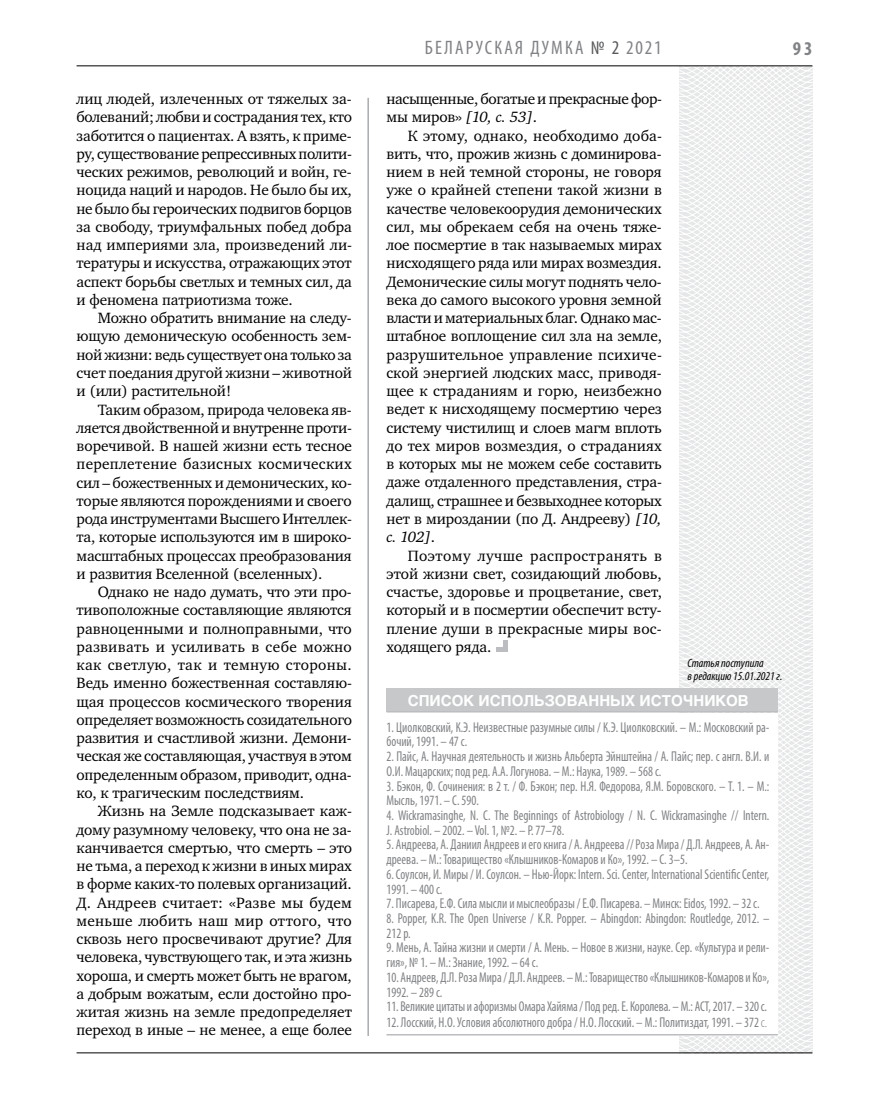
<style>
.page{position:relative;width:872px;height:1106px;background:#fff}
.page>*{position:absolute;margin:0;border:0;box-sizing:border-box;transform-origin:0 0}
.t1{font:condensed 19.5px "Myriad Pro";letter-spacing:.11em;color:#808285}
.t2{font:700 condensed 19.5px "Myriad Pro";color:#808285}
.t3{font:15.3px/18.3px "Charter C";letter-spacing:-.01em;color:#000;text-align:justify}
.t4{font:700 15px "Helios";color:#fff}
.t5{font:condensed 14.25px/14.7px "Myriad Pro";color:#808285;scale:.9 1}
.t6{font:italic condensed 12px/13.5px "Myriad Pro";color:#000}
.s1{color:#58595b}
.s2{font-style:italic}
.s3{font-weight:300}
</style>
<div class="page">
<hr style="left:368px;top:98px;width:1px;height:938px;background:#808285">
<svg style="left:621px;top:65px;width:192px;height:989px"></svg>
<hr style="left:77px;top:65px;width:735px;height:1px;background:#000">
<hr style="left:77px;top:1052px;width:735px;height:1px;background:#000">
<div style="left:386px;top:688px;width:392px;height:23px;background:#c6c8ca"></div>
<div style="left:386px;top:712px;width:392px;height:323px;background:#fff"></div>
<hr style="left:386px;top:711px;width:392px;height:1px;background:#bcbdc0">
<hr style="left:386px;top:1034px;width:392px;height:1px;background:#bcbdc0">
<div style="left:503px;top:640px;width:5px;height:12px;background:#bcbdc0"></div>
<div style="left:496px;top:647px;width:12px;height:5px;background:#bcbdc0"></div>
<p class="t3" style="left:77px;top:90px;width:277px">лиц людей, излеченных от тяжелых за&shy;болеваний; любви и сострадания тех, кто заботится о пациентах. А взять, к приме&shy;ру, существование репрессивных полити&shy;ческих режимов, революций и войн, ге&shy;ноцида наций и народов. Не было бы их, не было бы героических подвигов борцов за свободу, триумфальных побед добра над империями зла, произведений ли&shy;тературы и искусства, отражающих этот аспект борьбы светлых и темных сил, да и феномена патриотизма тоже.</p>
<p class="t3" style="left:77px;top:309px;width:277px;text-indent:21px">Можно обратить внимание на следу&shy;ющую демоническую особенность зем&shy;ной жизни: ведь существует она только за счет поедания другой жизни – животной и (или) растительной!</p>
<p class="t3" style="left:77px;top:400px;width:277px;text-indent:21px">Таким образом, природа человека яв&shy;ляется двойственной и внутренне проти&shy;воречивой. В нашей жизни есть тесное переплетение базисных космических сил – божественных и демонических, ко&shy;торые являются порождениями и своего рода инструментами Высшего Интеллек&shy;та, которые используются им в широко&shy;масштабных процессах преобразования и развития Вселенной (вселенных).</p>
<p class="t3" style="left:77px;top:583px;width:277px;text-indent:21px">Однако не надо думать, что эти про&shy;тивоположные составляющие являются равноценными и полноправными, что развивать и усиливать в себе можно как светлую, так и темную стороны.<br>Ведь именно божественная составляю&shy;щая процессов космического творения определяет возможность созидательного развития и счастливой жизни. Демони&shy;ческая же составляющая, участвуя в этом определенным образом, приводит, одна&shy;ко, к трагическим последствиям.</p>
<p class="t3" style="left:77px;top:802px;width:277px;text-indent:21px">Жизнь на Земле подсказывает каж&shy;дому разумному человеку, что она не за&shy;канчивается смертью, что смерть – это не тьма, а переход к жизни в иных мирах в форме каких-то полевых организаций.<br>Д. Андреев считает: «Разве мы будем меньше любить наш мир оттого, что сквозь него просвечивают другие? Для человека, чувствующего так, и эта жизнь хороша, и смерть может быть не врагом, а добрым вожатым, если достойно про&shy;житая жизнь на земле предопределяет переход в иные – не менее, а еще более</p>
<p class="t1" style="left:425px;top:36px;width:238px">БЕЛ АРУСКАЯ ДУМКА <span class="s1">№ 2</span> 2021</p>
<p class="t2" style="left:793px;top:37px;width:21px">93</p>
<p class="t3" style="left:386px;top:90px;width:277px">насыщенные, богатые и прекрасные фор&shy;мы миров» <span class="s2">[10, с. 53]</span>.</p>
<p class="t3" style="left:386px;top:126px;width:277px;text-indent:21px">К этому, однако, необходимо доба&shy;вить, что, прожив жизнь с доминирова&shy;нием в ней темной стороны, не говоря уже о крайней степени такой жизни в качестве человекоорудия демонических сил, мы обрекаем себя на очень тяже&shy;лое посмертие в так называемых мирах нисходящего ряда или мирах возмездия.<br>Демонические силы могут поднять чело&shy;века до самого высокого уровня земной власти и материальных благ. Однако мас&shy;штабное воплощение сил зла на земле, разрушительное управление психиче&shy;ской энергией людских масс, приводя&shy;щее к страданиям и горю, неизбежно ведет к нисходящему посмертию через систему чистилищ и слоев магм вплоть до тех миров возмездия, о страданиях в которых мы не можем себе составить даже отдаленного представления, стра&shy;далищ, страшнее и безвыходнее которых нет в мироздании (по Д. Андрееву) <span class="s2">[10, с. 102]</span>.</p>
<p class="t3" style="left:386px;top:546px;width:277px;text-indent:21px">Поэтому лучше распространять в этой жизни свет, созидающий любовь, счастье, здоровье и процветание, свет, который и в посмертии обеспечит всту&shy;пление души в прекрасные миры вос&shy;ходящего ряда.</p>
<p class="t4" style="left:408px;top:692px;width:341px">СПИСОК ИСПОЛЬЗОВАННЫХ ИСТОЧНИКОВ</p>
<p class="t5" style="left:386px;top:719px;width:427px">1. Циолковский, К.Э. Неизвестные разумные силы / К.Э. Циолковский. – М.: Московский ра&shy;бочий, 1991. – 47 с.</p>
<p class="t5" style="left:386px;top:749px;width:427px">2. Пайс, А. Научная деятельность и жизнь Альберта Эйнштейна / А. Пайс; пер. с англ. В.И. и<br>О.И. Мацарских; под ред. А.А. Логунова. – М.: Наука, 1989. – 568 с.</p>
<p class="t5" style="left:386px;top:778px;width:427px">3. Бэкон, Ф. Сочинения: в 2 т. / Ф. Бэкон; пер. Н.Я. Федорова, Я.М. Боровского. – Т. 1. – М.:<br>Мысль, 1971. – С. 590.</p>
<p class="t5" style="left:386px;top:807px;width:427px">4. Wickramasinghe, N. C. The Beginnings of Astrobiology / N. C. Wickramasinghe // Intern.<br>J. Astrobiol. – 2002. – Vol. 1, №2. – Р. 77–78.</p>
<p class="t5" style="left:386px;top:837px;width:427px">5. Андреева, А. Даниил Андреев и его книга / А. Андреева // Роза Мира / Д.Л. Андреев, А. Ан&shy;дреева. – М.: Товарищество «Клышников-Комаров и Кo», 1992. – С. 3–5.</p>
<p class="t5" style="left:386px;top:866px;width:427px">6. Соулсон, И. Миры / И. Соулсон. – Нью-Йорк: Intern. Sci. Center, International Scientific Center,<br>1991. – 400 с.</p>
<p class="t5" style="left:386px;top:896px;width:416px">7. Писарева, Е.Ф. Сила мысли и мыслеобразы / Е.Ф. Писарева. – Минск: Eidos, 1992. – 32 c.</p>
<p class="t5" style="left:386px;top:910px;width:427px">8. Popper, K.R. The Open Universe / K.R. Popper. – Abingdon: Abingdon: Routledge, 2012. –<br>212 p.</p>
<p class="t5" style="left:386px;top:940px;width:427px">9. Мень, А. Тайна жизни и смерти / А. Мень. – Новое в жизни, науке. Сер. «Культура и рели&shy;гия», № 1. – М.: Знание, 1992. – 64 с.</p>
<p class="t5" style="left:386px;top:969px;width:427px">10. Андреев, Д.Л. Роза Мира / Д.Л. Андреев. – М.: Товарищество «Клышников-Комаров и Кo»,<br>1992. – 289 с.</p>
<p class="t5" style="left:386px;top:999px;width:424px">11. Великие цитаты и афоризмы Омара Хайяма / Под ред. Е. Королева. – М.: АСТ, 2017. – 320 c.</p>
<p class="t5" style="left:386px;top:1014px;width:424px">12. Лосский, Н.О. Условия абсолютного добра / Н.О. Лосский. – М.: Политиздат, 1991. – 372 <span class="s3">c.</span></p>
<p class="t6" style="left:687px;top:655px;width:96px">Статья поступила<br>в редакцию 15.01.2021 г.</p>
</div>
